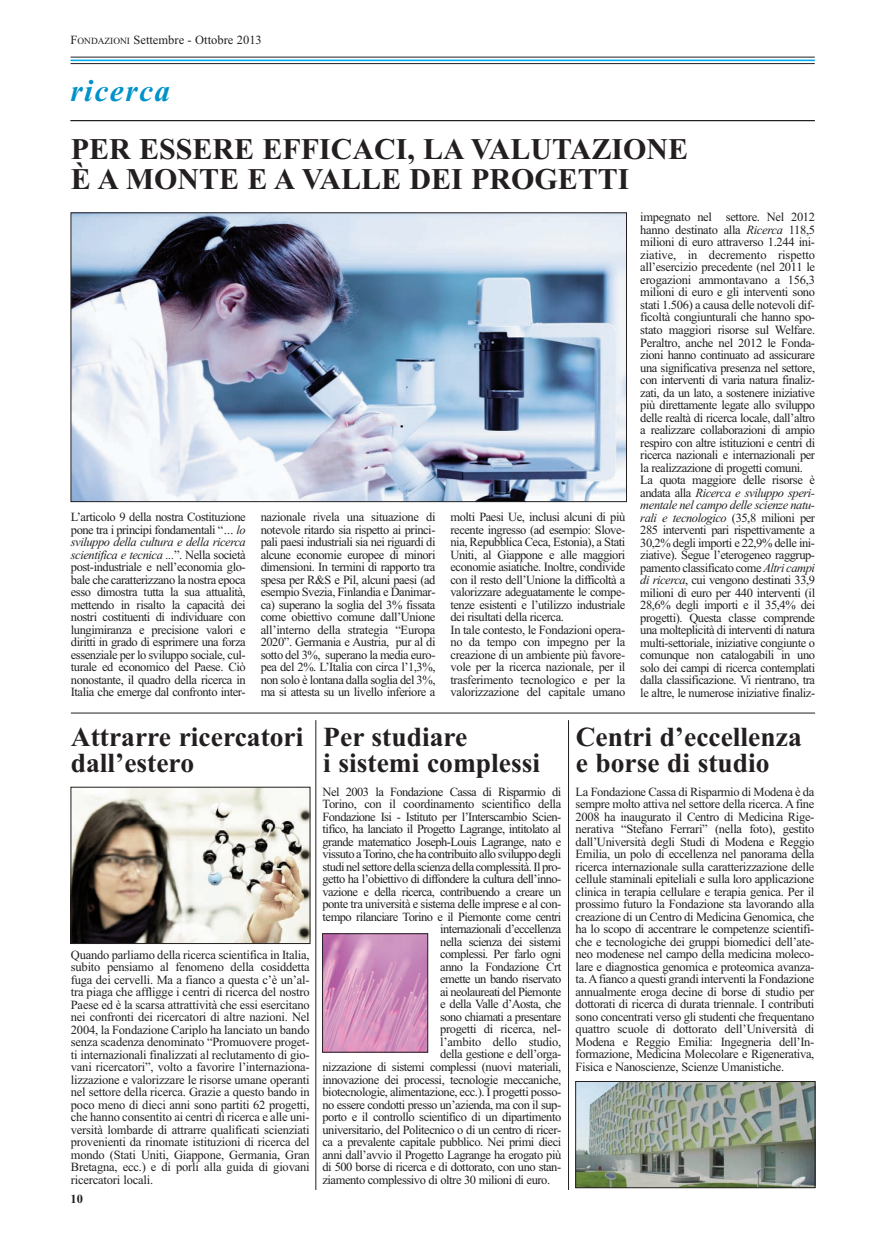
<style>
.page{position:relative;width:886px;height:1241px;background:#fff}
.page>*{position:absolute;margin:0;border:0;box-sizing:border-box;transform-origin:0 0}
.t1{font:italic 700 31.25px "Times New Roman";letter-spacing:.05em;color:#0092c8}
.t2{font:700 30px/30px "Times New Roman";color:#231f20}
.t3{font:700 27.5px/26.2px "Times New Roman";color:#231f20}
.t4{font:12.5px/12.5px "Times New Roman";letter-spacing:-.035em;color:#231f20;text-align:justify}
.t5{font:12.5px "Times New Roman";color:#231f20}
.t6{font:12.5px "Times New Roman";letter-spacing:-.015em;color:#231f20}
.t7{font:700 12.5px "Times New Roman";color:#231f20}
.s1{font-size:9.38px}
.s2{font-style:italic}
</style>
<div class="page">
<hr style="left:71px;top:60px;width:744px;height:1px;background:#00aeef">
<hr style="left:71px;top:57px;width:744px;height:1px;background:#231f20">
<hr style="left:71px;top:63px;width:744px;height:1px;background:#231f20">
<hr style="left:71px;top:120px;width:744px;height:1px;background:#231f20">
<img style="left:577px;top:1083px;width:236px;height:102px">
<div style="left:575px;top:1081px;width:240px;height:106px;border:1px solid #231f20"></div>
<img style="left:324px;top:935px;width:102px;height:115px">
<div style="left:322px;top:933px;width:106px;height:119px;border:1px solid #231f20"></div>
<img style="left:73px;top:789px;width:235px;height:152px">
<div style="left:71px;top:787px;width:239px;height:156px;border:1px solid #231f20"></div>
<img style="left:73px;top:215px;width:551px;height:284px">
<hr style="left:71px;top:712px;width:744px;height:1px;background:#231f20">
<hr style="left:316px;top:720px;width:1px;height:469px;background:#231f20">
<hr style="left:568px;top:720px;width:1px;height:469px;background:#231f20">
<p class="t5" style="left:71px;top:35px;width:193px">F<span class="s1">ONDAZIONI</span> Settembre - Ottobre 2013</p>
<h1 class="t1" style="left:71px;top:79px;width:101px">ricerca</h1>
<h2 class="t2" style="left:71px;top:137px;width:619px">PER ESSERE EFFICACI, LA VALUTAZIONE<br>È A MONTE E A VALLE DEI PROGETTI</h2>
<p class="t4" style="left:71px;top:512px;width:176px">L’articolo 9 della nostra Costituzione pone tra i principi fondamentali “<span class="s2">… lo sviluppo della cultura e della ricerca scientifica e tecnica ...</span>”. Nella società post-industriale e nell’economia glo&shy;bale che caratterizzano la nostra epoca esso dimostra tutta la sua attualità, mettendo in risalto la capacità dei nostri costituenti di individuare con lungimiranza e precisione valori e diritti in grado di esprimere una forza essenziale per lo sviluppo sociale, cul&shy;turale ed economico del Paese. Ciò nonostante, il quadro della ricerca in Italia che emerge dal confronto inter-</p>
<p class="t4" style="left:261px;top:512px;width:176px">nazionale rivela una situazione di notevole ritardo sia rispetto ai princi&shy;pali paesi industriali sia nei riguardi di alcune economie europee di minori dimensioni. In termini di rapporto tra spesa per R&amp;S e Pil, alcuni paesi (ad esempio Svezia, Finlandia e Danimar - ca) superano la soglia del 3% fissata come obiettivo comune dall’Unione all’interno della strategia “Europa 2020”. Germania e Austria, pur al di sotto del 3%, superano la media euro&shy;pea del 2%. L’Italia con circa l’1,3%, non solo è lontana dalla soglia del 3%, ma si attesta su un livello inferiore a</p>
<p class="t4" style="left:450px;top:512px;width:176px;text-align:left">molti Paesi Ue, inclusi alcuni di più recente ingresso (ad esempio: Slove - nia, Repubblica Ceca, Estonia), a Stati Uniti, al Giappone e alle maggiori economie asiatiche. Inoltre, condivide con il resto dell’Unione la difficoltà a valorizzare adeguatamente le compe&shy;tenze esistenti e l’utilizzo industriale dei risultati della ricerca.<br>In tale contesto, le Fondazioni opera&shy;no da tempo con impegno per la creazione di un ambiente più favore&shy;vole per la ricerca nazionale, per il trasferimento tecnologico e per la valorizzazione del capitale umano</p>
<p class="t4" style="left:640px;top:212px;width:176px;text-align:left">impegnato nel settore. Nel 2012 hanno destinato alla <span class="s2">Ricerca</span> 118,5 milioni di euro attraverso 1.244 ini&shy;ziative, in decremento rispetto all’esercizio precedente (nel 2011 le erogazioni ammontavano a 156,3 milioni di euro e gli interventi sono stati 1.506) a causa delle notevoli dif&shy;ficoltà congiunturali che hanno spo&shy;stato maggiori risorse sul Welfare.<br>Peraltro, anche nel 2012 le Fonda - zioni hanno continuato ad assicurare una significativa presenza nel settore, con interventi di varia natura finaliz&shy;zati, da un lato, a sostenere iniziative più direttamente legate allo sviluppo delle realtà di ricerca locale, dall’altro a realizzare collaborazioni di ampio respiro con altre istituzioni e centri di ricerca nazionali e internazionali per la realizzazione di progetti comuni.<br>La quota maggiore delle risorse è andata alla <span class="s2">Ricerca e sviluppo speri&shy;mentale nel campo delle scienze natu&shy;rali e tecnologico</span> (35,8 milioni per 285 interventi pari rispettivamente a 30,2% degli importi e 22,9% delle ini&shy;ziative). Segue l’eterogeneo raggrup&shy;pamento classificato come <span class="s2">Altri campi di ricerca</span>, cui vengono destinati 33,9 milioni di euro per 440 interventi (il 28,6% degli importi e il 35,4% dei progetti). Questa classe comprende una molteplicità di interventi di natura multi-settoriale, iniziative congiunte o comunque non catalogabili in uno solo dei campi di ricerca contemplati dalla classificazione. Vi rientrano, tra le altre, le numerose iniziative finaliz-</p>
<h3 class="t3" style="left:71px;top:726px;width:234px">Attrarre ricercatori dall’estero</h3>
<h3 class="t3" style="left:323px;top:726px;width:218px">Per studiare<br>i sistemi complessi</h3>
<h3 class="t3" style="left:576px;top:726px;width:227px">Centri d’eccellenza e borse di studio</h3>
<p class="t4" style="left:71px;top:949px;width:240px">Quando parliamo della ricerca scientifica in Italia, subito pensiamo al fenomeno della cosiddetta fuga dei cervelli. Ma a fianco a questa c’è un’al&shy;tra piaga che affligge i centri di ricerca del nostro Paese ed è la scarsa attrattività che essi esercitano nei confronti dei ricercatori di altre nazioni. Nel 2004, la Fondazione Cariplo ha lanciato un bando senza scadenza denominato “Promuovere proget&shy;ti internazionali finalizzati al reclutamento di gio&shy;vani ricercatori”, volto a favorire l’internaziona&shy;lizzazione e valorizzare le risorse umane operanti nel settore della ricerca. Grazie a questo bando in poco meno di dieci anni sono partiti 62 progetti, che hanno consentito ai centri di ricerca e alle uni&shy;versità lombarde di attrarre qualificati scienziati provenienti da rinomate istituzioni di ricerca del mondo (Stati Uniti, Giappone, Germania, Gran Bretagna, ecc.) e di porli alla guida di giovani ricercatori locali.</p>
<p class="t7" style="left:71px;top:1194px;width:14px">10</p>
<p class="t4" style="left:323px;top:786px;width:240px">Nel 2003 la Fondazione Cassa di Risparmio di</p>
<p class="t4" style="left:323px;top:799px;width:240px">Torino, con il coordinamento scientifico della</p>
<p class="t4" style="left:323px;top:811px;width:240px">Fondazione Isi - Istituto per l’Interscambio Scien -</p>
<p class="t4" style="left:323px;top:824px;width:240px">tifico, ha lanciato il Progetto Lagrange, intitolato al</p>
<p class="t4" style="left:323px;top:836px;width:240px">grande matematico Joseph-Louis Lagrange, nato e</p>
<p class="t4" style="left:323px;top:849px;width:240px">vissuto a Torino, che ha contribuito allo sviluppo degli</p>
<p class="t4" style="left:323px;top:861px;width:240px">studi nel settore della scienza della complessità. Il pro-</p>
<p class="t4" style="left:323px;top:874px;width:240px">getto ha l’obiettivo di diffondere la cultura dell’inno-</p>
<p class="t4" style="left:323px;top:886px;width:240px">vazione e della ricerca, contribuendo a creare un</p>
<p class="t4" style="left:323px;top:899px;width:240px">ponte tra università e sistema delle imprese e al con-</p>
<p class="t4" style="left:323px;top:911px;width:240px">tempo rilanciare Torino e il Piemonte come centri</p>
<p class="t4" style="left:440px;top:924px;width:122px">internazionali d’eccellenza</p>
<p class="t4" style="left:440px;top:936px;width:122px">nella scienza dei sistemi</p>
<p class="t4" style="left:440px;top:949px;width:122px">complessi. Per farlo ogni</p>
<p class="t4" style="left:440px;top:961px;width:122px">anno la Fondazione Crt</p>
<p class="t4" style="left:440px;top:974px;width:122px">emette un bando riservato</p>
<p class="t4" style="left:440px;top:986px;width:122px">ai neolaureati del Piemonte</p>
<p class="t4" style="left:440px;top:999px;width:122px">e della Valle d’Aosta, che</p>
<p class="t4" style="left:440px;top:1011px;width:122px">sono chiamati a presentare</p>
<p class="t4" style="left:440px;top:1024px;width:122px">progetti di ricerca, nel-</p>
<p class="t6" style="left:440px;top:1037px;width:122px">l’ambito dello studio,</p>
<p class="t4" style="left:440px;top:1049px;width:122px">della gestione e dell’orga-</p>
<p class="t4" style="left:322px;top:1061px;width:240px">nizzazione di sistemi complessi (nuovi materiali,</p>
<p class="t4" style="left:322px;top:1074px;width:240px">innovazione dei processi, tecnologie meccaniche,</p>
<p class="t4" style="left:322px;top:1086px;width:240px">biotecnologie, alimentazione, ecc.). I progetti posso-</p>
<p class="t4" style="left:322px;top:1099px;width:240px">no essere condotti presso un’azienda, ma con il sup-</p>
<p class="t4" style="left:322px;top:1111px;width:240px">porto e il controllo scientifico di un dipartimento</p>
<p class="t4" style="left:322px;top:1124px;width:240px">universitario, del Politecnico o di un centro di ricer-</p>
<p class="t4" style="left:322px;top:1136px;width:240px">ca a prevalente capitale pubblico. Nei primi dieci</p>
<p class="t4" style="left:322px;top:1149px;width:240px">anni dall’avvio il Progetto Lagrange ha erogato più</p>
<p class="t4" style="left:322px;top:1161px;width:240px">di 500 borse di ricerca e di dottorato, con uno stan-</p>
<p class="t4" style="left:322px;top:1174px;width:229px">ziamento complessivo di oltre 30 milioni di euro.</p>
<p class="t4" style="left:576px;top:786px;width:240px">La Fondazione Cassa di Risparmio di Modena è da sempre molto attiva nel settore della ricerca. A fine 2008 ha inaugurato il Centro di Medicina Rige - nerativa “Stefano Ferrari” (nella foto), gestito dall’Università degli Studi di Modena e Reggio Emilia, un polo di eccellenza nel panorama della ricerca internazionale sulla caratterizzazione delle cellule staminali epiteliali e sulla loro applicazione clinica in terapia cellulare e terapia genica. Per il prossimo futuro la Fondazione sta lavorando alla creazione di un Centro di Medicina Genomica, che ha lo scopo di accentrare le competenze scientifi&shy;che e tecnologiche dei gruppi biomedici dell’ate&shy;neo modenese nel campo della medicina moleco&shy;lare e diagnostica genomica e proteomica avanza&shy;ta. A fianco a questi grandi interventi la Fondazione annualmente eroga decine di borse di studio per dottorati di ricerca di durata triennale. I contributi sono concentrati verso gli studenti che frequentano quattro scuole di dottorato dell’Università di Modena e Reggio Emilia: Ingegneria dell’In - formazione, Medicina Molecolare e Rigenerativa, Fisica e Nanoscienze, Scienze Umanistiche.</p>
</div>
